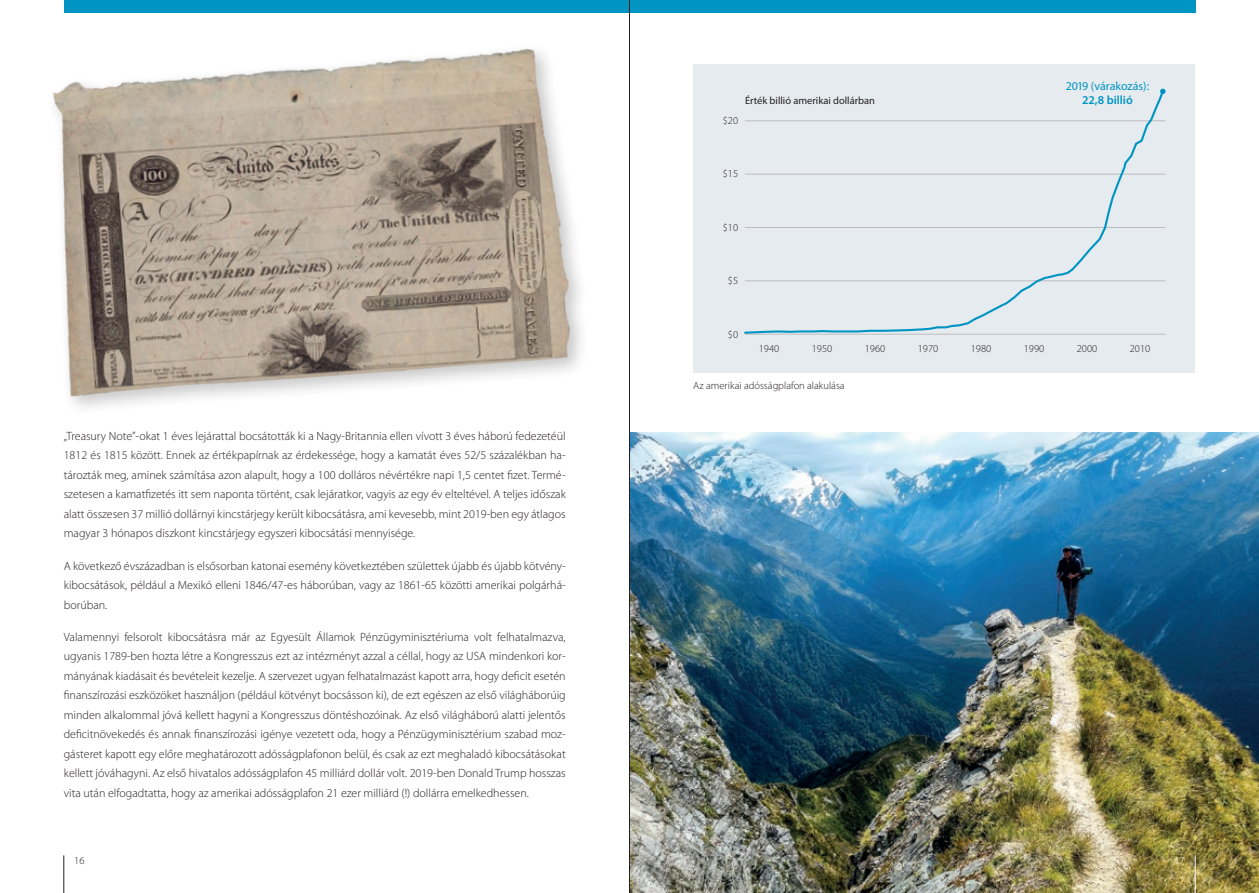
<style>
.page{position:relative;width:1259px;height:893px;background:#fff}
.page>*{position:absolute;margin:0;border:0;box-sizing:border-box;transform-origin:0 0}
.t1{font:300 12px/19.5px "Myriad Pro";color:#231f20;text-align:justify}
.t2{font:12px "Myriad Pro";color:#0094c3}
.t3{font:600 12px "Myriad Pro";color:#0094c3}
.t4{font:300 10.5px "Myriad Pro";color:#231f20}
.t5{font:10.5px "Myriad Pro";color:#231f20}
.t6{font:300 10.5px "Myriad Pro";color:#fff}
</style>
<div class="page">
<div style="left:64px;top:0;width:1131px;height:13px;background:#0094c3"></div>
<hr style="left:64px;top:855px;width:1px;height:38px;background:#231f20">
<img style="left:53px;top:48px;width:525px;height:351px">
<div style="left:693px;top:65px;width:502px;height:308px;background:#e6ebef"></div>
<svg style="left:744px;top:94px;width:421px;height:241px"></svg>
<svg style="left:1160px;top:89px;width:5px;height:5px"></svg>
<img style="left:630px;top:432px;width:629px;height:461px">
<hr style="left:1195px;top:855px;width:1px;height:38px;background:#fff">
<hr style="left:629px;top:0;width:1px;height:893px;background:#231f20">
<p class="t1" style="left:64px;top:426px;width:503px">„Treasury Note”-okat 1 éves lejárattal bocsátották ki a Nagy-Britannia ellen vívott 3 éves háború fedezetéül 1812 és 1815 között. Ennek az értékpapírnak az érdekessége, hogy a kamatát éves 52/5 százalékban ha&shy;tározták meg, aminek számítása azon alapult, hogy a 100 dolláros névértékre napi 1,5 centet fizet. Termé&shy;szetesen a kamatfizetés itt sem naponta történt, csak lejáratkor, vagyis az egy év elteltével. A teljes időszak alatt összesen 37 millió dollárnyi kincstárjegy került kibocsátásra, ami kevesebb, mint 2019-ben egy átlagos magyar 3 hónapos diszkont kincstárjegy egyszeri kibocsátási mennyisége.</p>
<p class="t1" style="left:64px;top:556px;width:503px">A következő évszázadban is elsősorban katonai esemény következtében születtek újabb és újabb kötvény&shy;kibocsátások, például a Mexikó elleni 1846/47-es háborúban, vagy az 1861-65 közötti amerikai polgárhá&shy;borúban.</p>
<p class="t1" style="left:64px;top:627px;width:503px">Valamennyi felsorolt kibocsátásra már az Egyesült Államok Pénzügyminisztériuma volt felhatalmazva, ugyanis 1789-ben hozta létre a Kongresszus ezt az intézményt azzal a céllal, hogy az USA mindenkori kor&shy;mányának kiadásait és bevételeit kezelje. A szervezet ugyan felhatalmazást kapott arra, hogy deficit esetén finanszírozási eszközöket használjon (például kötvényt bocsásson ki), de ezt egészen az első világháborúig minden alkalommal jóvá kellett hagyni a Kongresszus döntéshozóinak. Az első világháború alatti jelentős deficitnövekedés és annak finanszírozási igénye vezetett oda, hogy a Pénzügyminisztérium szabad moz&shy;gásteret kapott egy előre meghatározott adósságplafonon belül, és csak az ezt meghaladó kibocsátásokat kellett jóváhagyni. Az első hivatalos adósságplafon 45 milliárd dollár volt. 2019-ben Donald Trump hosszas vita után elfogadtatta, hogy az amerikai adósságplafon 21 ezer milliárd (!) dollárra emelkedhessen.</p>
<p class="t4" style="left:74px;top:854px;width:12px">16</p>
<p class="t4" style="left:723px;top:114px;width:17px">$20</p>
<p class="t5" style="left:745px;top:94px;width:131px">Érték billió amerikai dollárban</p>
<p class="t4" style="left:723px;top:168px;width:17px">$15</p>
<p class="t4" style="left:723px;top:221px;width:17px">$10</p>
<p class="t4" style="left:728px;top:274px;width:12px">$5</p>
<p class="t2" style="left:1065px;top:78px;width:85px">2019 (várakozás):</p>
<p class="t3" style="left:1082px;top:92px;width:52px">22,8 billió</p>
<p class="t4" style="left:728px;top:328px;width:12px">$0</p>
<p class="t4" style="left:759px;top:342px;width:22px">1940</p>
<p class="t4" style="left:812px;top:342px;width:22px">1950</p>
<p class="t4" style="left:865px;top:342px;width:22px">1960</p>
<p class="t4" style="left:918px;top:342px;width:22px">1970</p>
<p class="t4" style="left:970px;top:342px;width:22px">1980</p>
<p class="t4" style="left:1023px;top:342px;width:22px">1990</p>
<p class="t4" style="left:1076px;top:342px;width:22px">2000</p>
<p class="t4" style="left:1129px;top:342px;width:22px">2010</p>
<p class="t4" style="left:693px;top:379px;width:153px">Az amerikai adósságplafon alakulása</p>
<p class="t6" style="left:1174px;top:854px;width:12px">17</p>
</div>
